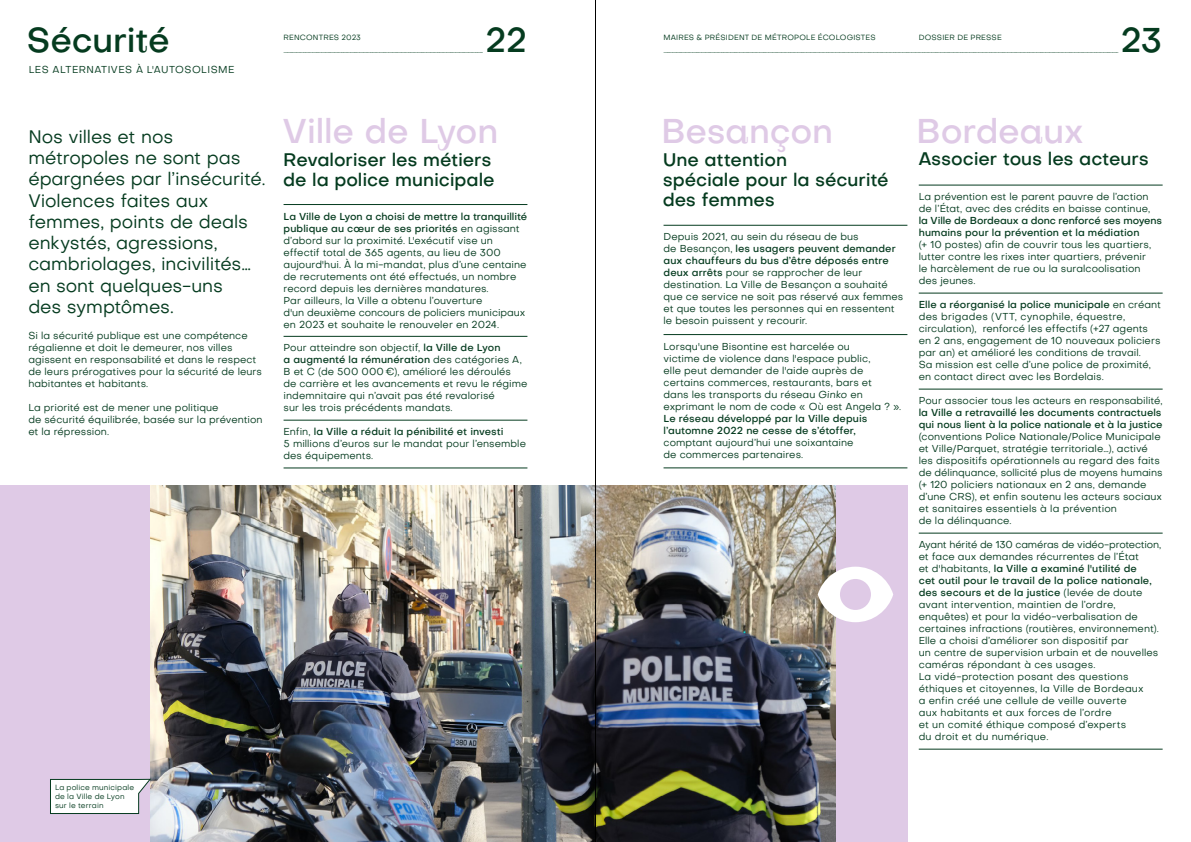
<style>
.page{position:relative;width:1191px;height:842px;background:#fff}
.page>*{position:absolute;margin:0;border:0;box-sizing:border-box;transform-origin:0 0}
.t1{font:500 34px "Subjectivity";letter-spacing:-.01em;color:#dfcae6}
.t2{font:500 34px "Subjectivity";letter-spacing:-.015em;color:#053b1f}
.t3{font:18px/21.2px "Objectivity";letter-spacing:-.005em;color:#053b1f}
.t4{font:500 18px/20px "Objectivity";letter-spacing:-.005em;color:#053b1f}
.t5{font:10px/12px "Objectivity";letter-spacing:.005em;color:#053b1f}
.t6{font:500 10px/12px "Objectivity";color:#053b1f}
.t7{font:10px "Objectivity";letter-spacing:.045em;color:#053b1f}
.t8{font:7.5px/9px "Objectivity";letter-spacing:.02em;color:#053b1f}
.s1{font-weight:500}
.s2{font-family:"Subjectivity";font-style:italic}
</style>
<div class="page">
<div style="left:0;top:486px;width:907px;height:356px;background:#dfcae6"></div>
<img style="left:150px;top:486px;width:686px;height:356px">
<svg style="left:50px;top:779px;width:100px;height:35px"></svg>
<hr style="left:663px;top:225px;width:244px;height:1px;background:#053b1f">
<hr style="left:663px;top:334px;width:244px;height:1px;background:#053b1f">
<hr style="left:663px;top:468px;width:244px;height:1px;background:#053b1f">
<hr style="left:283px;top:204px;width:244px;height:1px;background:#053b1f">
<hr style="left:283px;top:336px;width:244px;height:1px;background:#053b1f">
<hr style="left:283px;top:420px;width:244px;height:1px;background:#053b1f">
<hr style="left:283px;top:468px;width:244px;height:1px;background:#053b1f">
<hr style="left:918px;top:185px;width:244px;height:1px;background:#053b1f">
<hr style="left:918px;top:293px;width:244px;height:1px;background:#053b1f">
<hr style="left:918px;top:389px;width:244px;height:1px;background:#053b1f">
<hr style="left:918px;top:533px;width:244px;height:1px;background:#053b1f">
<hr style="left:918px;top:749px;width:244px;height:1px;background:#053b1f">
<svg style="left:817px;top:567px;width:76px;height:55px"></svg>
<hr style="left:595px;top:0;width:1px;height:842px;background:#000">
<h1 class="t2" style="left:27px;top:17px;width:145px">Sécurité</h1>
<p class="t7" style="left:29px;top:63px;width:207px">LES ALTERNATIVES À L'AUTOSOLISME</p>
<h2 class="t3" style="left:28px;top:126px;width:239px">Nos villes et nos métropoles ne sont pas épargnées par l’insécurité.<br>Violences faites aux femmes, points de deals enkystés, agressions, cambriolages, incivilités… en sont quelques-uns<br>des symptômes.</h2>
<p class="t5" style="left:28px;top:330px;width:235px">Si la sécurité publique est une compétence régalienne et doit le demeurer, nos villes agissent en responsabilité et dans le respect de leurs prérogatives pour la sécurité de leurs habitantes et habitants.</p>
<p class="t5" style="left:28px;top:402px;width:236px">La priorité est de mener une politique<br>de sécurité équilibrée, basée sur la prévention et la répression.</p>
<p class="t8" style="left:55px;top:782px;width:81px">La police municipale de la Ville de Lyon sur le terrain</p>
<h1 class="t2" style="left:485px;top:17px;width:44px">22</h1>
<h1 class="t2" style="left:1120px;top:17px;width:44px">23</h1>
<p class="t8" style="left:283px;top:32px;width:79px">RENCONTRES 2023</p>
<p class="t8" style="left:663px;top:32px;width:214px">MAIRES &amp; PRÉSIDENT DE MÉTROPOLE ÉCOLOGISTES</p>
<p class="t8" style="left:918px;top:32px;width:85px">DOSSIER DE PRESSE</p>
<h1 class="t1" style="left:282px;top:108px;width:217px">Ville de Lyon</h1>
<h2 class="t4" style="left:283px;top:149px;width:213px">Revaloriser les métiers de la police municipale</h2>
<p class="t5" style="left:283px;top:210px;width:245px"><span class="s1">La Ville de Lyon a choisi de mettre la tranquillité publique au cœur de ses priorités</span> en agissant d’abord sur la proximité. L'exécutif vise un effectif total de 365 agents, au lieu de 300 aujourd'hui. À la mi-mandat, plus d’une centaine de recrutements ont été effectués, un nombre record depuis les dernières mandatures.<br>Par ailleurs, la Ville a obtenu l’ouverture<br>d'un deuxième concours de policiers municipaux en 2023 et souhaite le renouveler en 2024.</p>
<p class="t5" style="left:283px;top:342px;width:245px">Pour atteindre son objectif, <span class="s1">la Ville de Lyon<br>a augmenté la rémunération</span> des catégories A, B et C (de 500 000 €), amélioré les déroulés<br>de carrière et les avancements et revu le régime indemnitaire qui n’avait pas été revalorisé<br>sur les trois précédents mandats.</p>
<p class="t5" style="left:283px;top:425px;width:244px">Enfin, <span class="s1">la Ville a réduit la pénibilité et investi<br></span>5 millions d’euros sur le mandat pour l’ensemble des équipements.</p>
<h1 class="t1" style="left:661px;top:108px;width:173px">Besançon</h1>
<h2 class="t4" style="left:662px;top:149px;width:227px">Une attention<br>spéciale pour la sécurité des femmes</h2>
<p class="t5" style="left:663px;top:231px;width:241px">Depuis 2021, au sein du réseau de bus<br>de Besançon, <span class="s1">les usagers peuvent demander aux chauffeurs du bus d’être déposés entre deux arrêts</span> pour se rapprocher de leur destination. La Ville de Besançon a souhaité que ce service ne soit pas réservé aux femmes et que toutes les personnes qui en ressentent le besoin puissent y recourir.</p>
<p class="t5" style="left:663px;top:340px;width:239px">Lorsqu'une Bisontine est harcelée ou<br>victime de violence dans l'espace public,<br>elle peut demander de l'aide auprès de certains commerces, restaurants, bars et<br>dans les transports du réseau <span class="s2">Ginko</span> en exprimant le nom de code « Où est Angela ? ».</p>
<p class="t6" style="left:663px;top:412px;width:205px">Le réseau développé par la Ville depuis l’automne 2022 ne cesse de s’étoffer,</p>
<p class="t5" style="left:663px;top:436px;width:191px">comptant aujourd’hui une soixantaine de commerces partenaires.</p>
<h1 class="t1" style="left:916px;top:108px;width:169px">Bordeaux</h1>
<h2 class="t4" style="left:918px;top:148px;width:232px">Associer tous les acteurs</h2>
<p class="t5" style="left:918px;top:190px;width:233px">La prévention est le parent pauvre de l’action de l’État, avec des crédits en baisse continue,</p>
<p class="t6" style="left:918px;top:214px;width:245px">la Ville de Bordeaux a donc renforcé ses moyens humains pour la prévention et la médiation</p>
<p class="t5" style="left:918px;top:238px;width:234px">(+ 10 postes) afin de couvrir tous les quartiers, lutter contre les rixes inter quartiers, prévenir le harcèlement de rue ou la suralcoolisation des jeunes.</p>
<p class="t5" style="left:918px;top:298px;width:244px"><span class="s1">Elle a réorganisé la police municipale</span> en créant des brigades (VTT, cynophile, équestre, circulation), renforcé les effectifs (+27 agents en 2 ans, engagement de 10 nouveaux policiers par an) et amélioré les conditions de travail.<br>Sa mission est celle d’une police de proximité, en contact direct avec les Bordelais.</p>
<p class="t5" style="left:918px;top:394px;width:245px">Pour associer tous les acteurs en responsabilité,</p>
<p class="t6" style="left:918px;top:406px;width:245px">la Ville a retravaillé les documents contractuels qui nous lient à la police nationale et à la justice</p>
<p class="t5" style="left:918px;top:430px;width:245px">(conventions Police Nationale/Police Municipale et Ville/Parquet, stratégie territoriale…), activé les dispositifs opérationnels au regard des faits de délinquance, sollicité plus de moyens humains (+ 120 policiers nationaux en 2 ans, demande d’une CRS), et enfin soutenu les acteurs sociaux et sanitaires essentiels à la prévention<br>de la délinquance.</p>
<p class="t5" style="left:918px;top:538px;width:244px">Ayant hérité de 130 caméras de vidéo-protection, et face aux demandes récurrentes de l’État<br>et d'habitants, <span class="s1">la Ville a examiné l'utilité de<br>cet outil pour le travail de la police nationale, des secours et de la justice</span> (levée de doute avant intervention, maintien de l’ordre, enquêtes) et pour la vidéo-verbalisation de certaines infractions (routières, environnement).<br>Elle a choisi d’améliorer son dispositif par<br>un centre de supervision urbain et de nouvelles caméras répondant à ces usages.<br>La vidé-protection posant des questions éthiques et citoyennes, la Ville de Bordeaux<br>a enfin créé une cellule de veille ouverte<br>aux habitants et aux forces de l’ordre<br>et un comité éthique composé d’experts<br>du droit et du numérique.</p>
</div>
